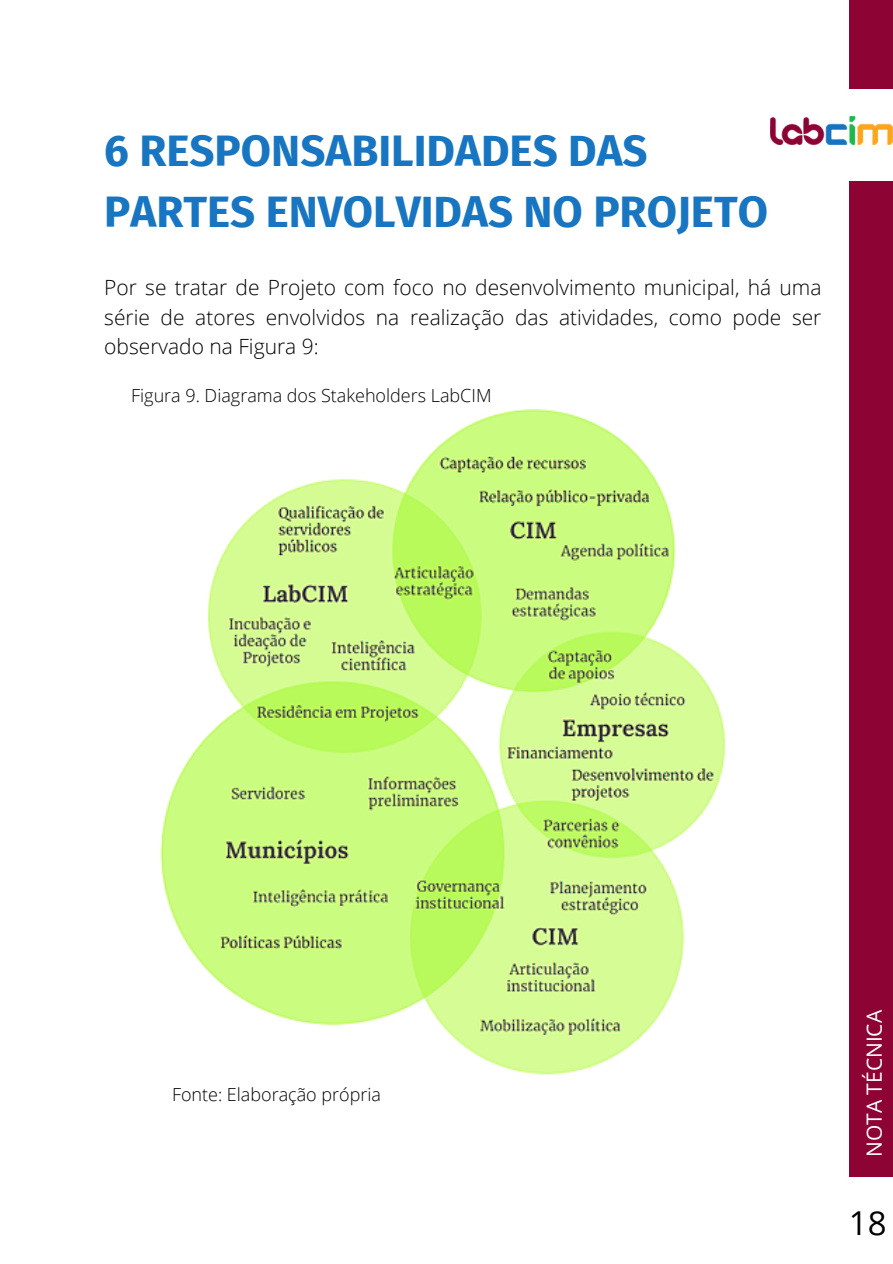
<style>
.page{position:relative;width:893px;height:1264px;background:#fff}
.page>*{position:absolute;margin:0;border:0;box-sizing:border-box;transform-origin:0 0}
.t1{font:700 43.8px/60.8px "Fira Sans";color:#1775c1}
.t2{font:33px "Open Sans";color:#000}
.t3{font:300 21px/29.2px "Open Sans";color:#000;text-align:justify}
.t4{font:21px "Open Sans";color:#fff}
.t5{font:300 18px "Open Sans";color:#000}
</style>
<div class="page">
<img style="left:770px;top:117px;width:122px;height:28px">
<div style="left:848px;top:181px;width:44px;height:995px;background:#8d0434"></div>
<div style="left:848px;top:0;width:44px;height:89px;background:#8d0434"></div>
<img style="left:160px;top:409px;width:566px;height:666px">
<h1 class="t1" style="left:104px;top:121px;width:665px">6 RESPONSABILIDADES DAS<br>PARTES ENVOLVIDAS NO PROJETO</h1>
<p class="t3" style="left:104px;top:272px;width:718px">Por se tratar de Projeto com foco no desenvolvimento municipal, há uma série de atores envolvidos na realização das atividades, como pode ser observado na Figura 9:</p>
<p class="t5" style="left:131px;top:383px;width:362px">Figura 9. Diagrama dos Stakeholders LabCIM</p>
<p class="t5" style="left:172px;top:1081px;width:210px">Fonte: Elaboração própria</p>
<p class="t4" style="left:859px;top:1157px;width:149px;rotate:-90deg">NOTA TÉCNICA</p>
<h2 class="t2" style="left:848px;top:1199px;width:39px">18</h2>
</div>
